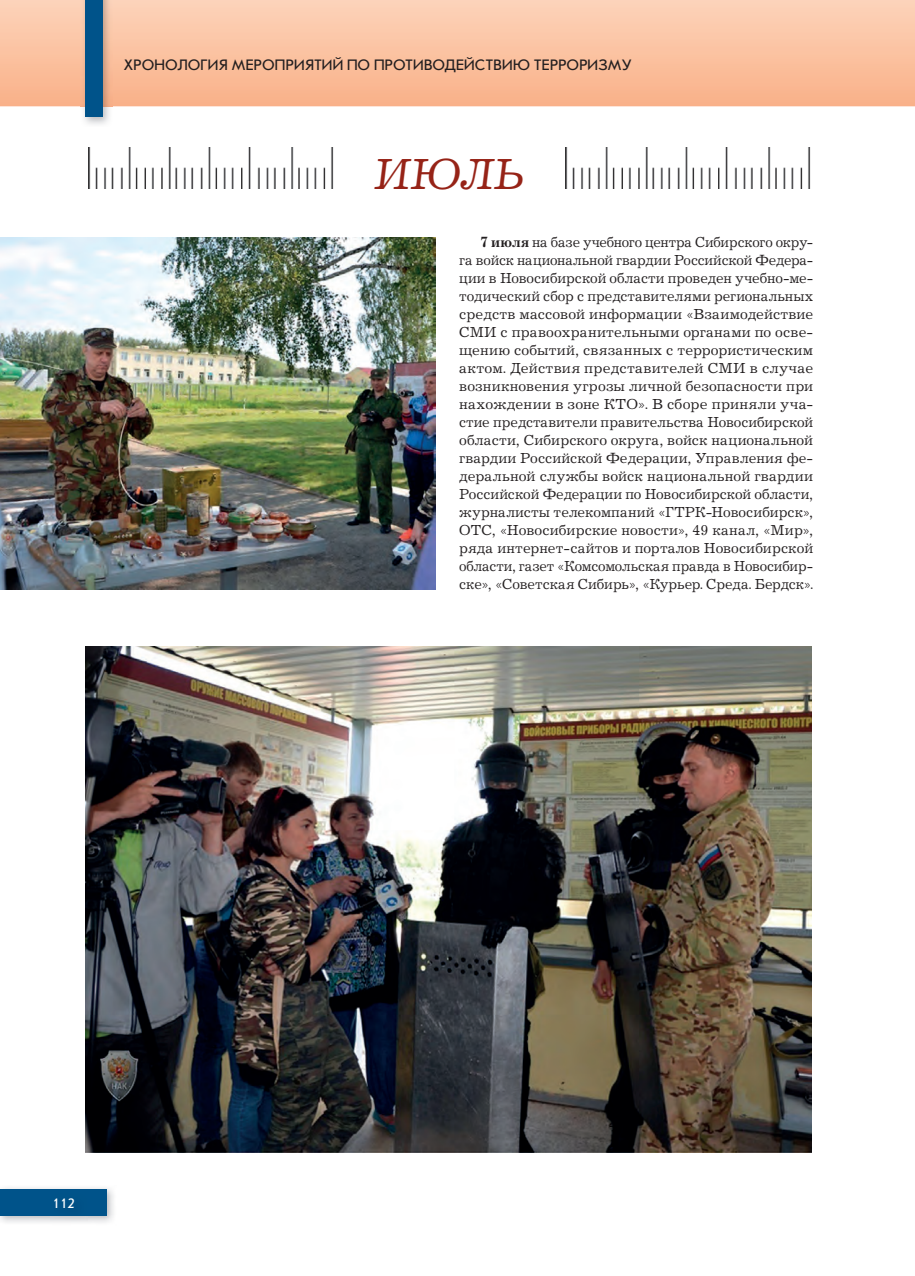
<style>
.page{position:relative;width:915px;height:1276px;background:#fff}
.page>*{position:absolute;margin:0;border:0;box-sizing:border-box;transform-origin:0 0}
.t1{font:45px "Journal C";color:#962317}
.t2{font:15.75px "Journal Sans C";color:#231f20}
.t3{font:15px/18px "Journal C";letter-spacing:-.005em;color:#231f20;text-align:justify}
.t4{font:14.25px "Journal Sans C";color:#fff}
.s1{font-weight:700}
</style>
<div class="page">
<img style="left:565px;top:148px;width:246px;height:41px">
<img style="left:88px;top:148px;width:246px;height:41px">
<img style="left:85px;top:646px;width:726px;height:506px">
<img style="left:0;top:237px;width:435px;height:352px">
<svg style="left:0;top:0;width:914px;height:106px;background:#fac2a1"></svg>
<img style="left:0;top:1188px;width:114px;height:35px">
<div style="left:0;top:1189px;width:106px;height:26px;background:#00538a"></div>
<img style="left:81px;top:0;width:31px;height:125px">
<div style="left:85px;top:0;width:17px;height:117px;background:#00538a"></div>
<img style="left:50px;top:1215px;width:37px;height:6px">
<p class="t2" style="left:123px;top:57px;width:510px">ХРОНОЛОГИЯ МЕРОПРИЯТИЙ ПО ПРОТИВОДЕЙСТВИЮ ТЕРРОРИЗМУ</p>
<h1 class="t1" style="left:373px;top:158px;width:157px">ИЮЛЬ</h1>
<p class="t3" style="left:459px;top:235px;width:355px;text-indent:21px"><span class="s1">7 июля</span> на базе учебного центра Сибирского окру&shy;га войск национальной гвардии Российской Федера&shy;ции в Новосибирской области проведен учебно-ме&shy;тодический сбор с представителями региональных средств массовой информации «Взаимодействие СМИ с правоохранительными органами по осве&shy;щению событий, связанных с террористическим актом. Действия представителей СМИ в случае возникновения угрозы личной безопасности при нахождении в зоне КТО». В сборе приняли уча&shy;стие представители правительства Новосибирской области, Сибирского округа, войск национальной гвардии Российской Федерации, Управления фе&shy;деральной службы войск национальной гвардии Российской Федерации по Новосибирской области, журналисты телекомпаний «ГТРК-Новосибирск», ОТС, «Новосибирские новости», 49 канал, «Мир», ряда интернет-сайтов и порталов Новосибирской области, газет «Комсомольская правда в Новосибир&shy;ске», «Советская Сибирь», «Курьер. Среда. Бердск».</p>
<p class="t4" style="left:53px;top:1195px;width:24px">112</p>
</div>
